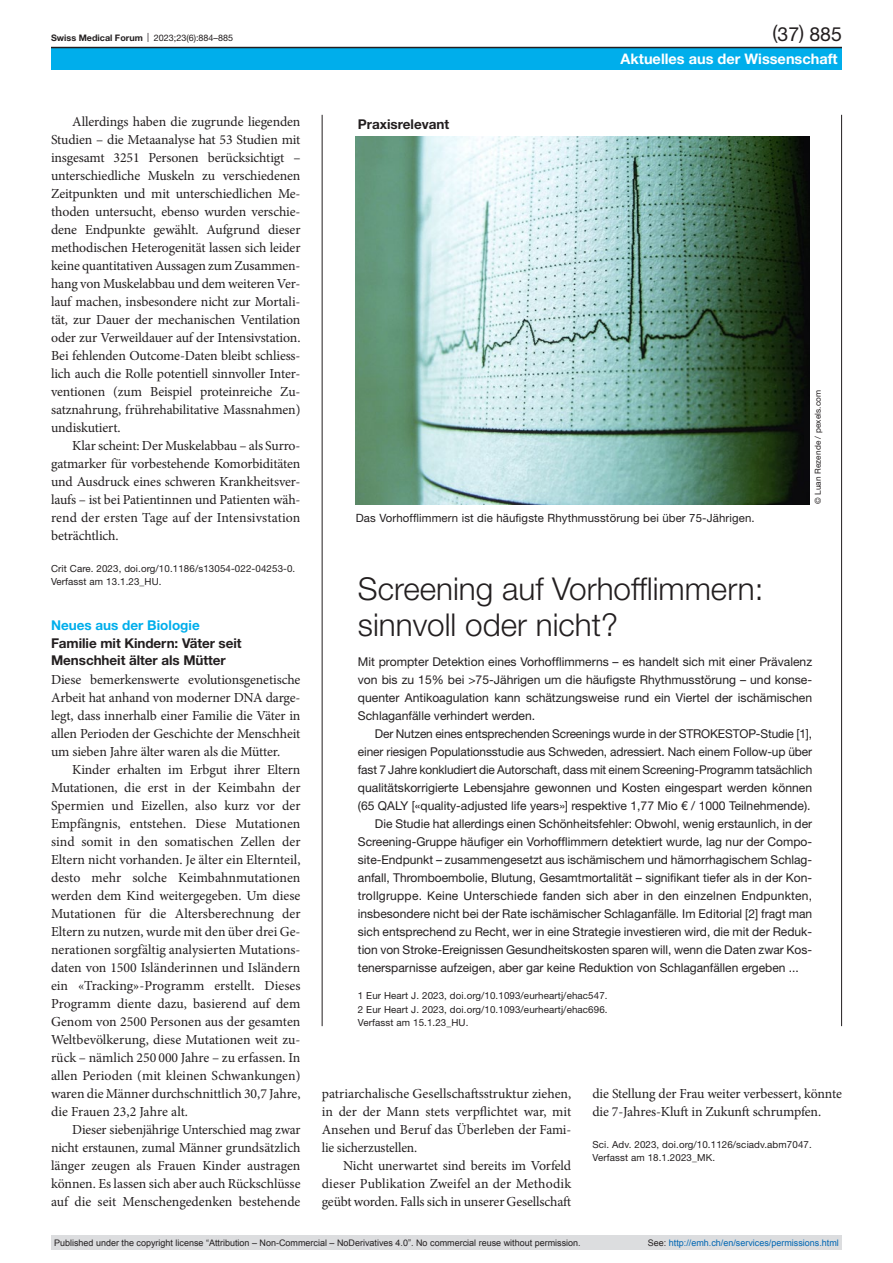
<style>
.page{position:relative;width:893px;height:1263px;background:#fff}
.page>*{position:absolute;margin:0;border:0;box-sizing:border-box;transform-origin:0 0}
.box-head-large{font:300 31.5px/36px "Helvetica Neue LT Pro";color:#231f20}
.second-pagina{font:19.5px "Helvetica Neue LT Pro";color:#231f20}
.t1{font:700 14.55px "Helvetica Neue LT Pro";color:#fff}
.paragraph-indent{font:13.8px/18px "Minion Pro";letter-spacing:-.01em;color:#231f20;text-align:justify}
.paragraph{font:13.8px/18px "Minion Pro";letter-spacing:-.01em;color:#231f20;text-align:justify}
.head2{font:700 13.5px/17.2px "Helvetica Neue LT Pro";letter-spacing:-.005em;color:#231f20}
.head1{font:700 13.5px "Helvetica Neue LT Pro";color:#00aeeb}
.pre-heading{font:700 13.5px "Helvetica Neue LT Pro";color:#231f20}
.box-paragraph-large{font:12.15px/18px "Helvetica Neue LT Pro";color:#231f20;text-align:justify}
.figure-caption{font:11.4px "Helvetica Neue LT Pro";letter-spacing:.01em;color:#231f20}
.paragraph-small{font:9.75px "Helvetica Neue LT Pro";letter-spacing:.01em;color:#231f20}
.t2{font:9px "Arial";color:#231f20}
.t3{font:9px "Arial";color:#0066b3}
.t4{font:9px "Helvetica Neue LT Pro";color:#231f20}
.credits{font:8.25px "Helvetica Neue LT Pro";letter-spacing:.01em;color:#231f20}
.s1{font-weight:700}
.s2{color:#231f20}
</style>
<div class="page">
<hr style="left:322px;top:115px;width:1px;height:911px;background:#231f20">
<hr style="left:841px;top:115px;width:1px;height:911px;background:#231f20">
<img style="left:355px;top:137px;width:455px;height:367px">
<div style="left:51px;top:47px;width:791px;height:23px;background:#00aeeb"></div>
<hr style="left:51px;top:47px;width:791px;height:1px;background:#231f20">
<div style="left:51px;top:1235px;width:791px;height:15px;background:#dcdddf"></div>
<p class="t4" style="left:51px;top:32px;width:184px"><span class="s1">Swiss Medical Forum</span> | 2023;23(6):884–885</p>
<p class="paragraph-indent" style="left:51px;top:113px;width:251px;text-indent:21px">Allerdings haben die zugrunde liegenden Studien – die Metaanalyse hat 53 Studien mit insgesamt 3251 Personen berücksichtigt – unterschiedliche Muskeln zu verschiedenen Zeitpunkten und mit unterschiedlichen Me&shy;thoden untersucht, ebenso wurden verschie&shy;dene Endpunkte gewählt. Aufgrund dieser methodischen Heterogenität lassen sich leider keine quantitativen Aussagen zum Zusammen&shy;hang von Muskelabbau und dem weiteren Ver&shy;lauf machen, insbesondere nicht zur Mortali&shy;tät, zur Dauer der mechanischen Ventilation oder zur Verweildauer auf der Intensivstation.<br>Bei fehlenden Outcome-Daten bleibt schliess&shy;lich auch die Rolle potentiell sinnvoller Inter&shy;ventionen (zum Beispiel proteinreiche Zu&shy;satznahrung, frührehabilitative Massnahmen) undiskutiert.</p>
<p class="paragraph-indent" style="left:51px;top:437px;width:251px;text-indent:21px">Klar scheint: Der Muskelabbau – als Surro&shy;gatmarker für vorbestehende Komorbiditäten und Ausdruck eines schweren Krankheitsver&shy;laufs – ist bei Patientinnen und Patienten wäh&shy;rend der ersten Tage auf der Intensivstation beträchtlich.</p>
<p class="paragraph-small" style="left:51px;top:562px;width:246px">Crit Care. 2023, doi.org/10.1186/s13054-022-04253-0.</p>
<p class="paragraph-small" style="left:51px;top:576px;width:112px">Verfasst am 13.1.23_HU.</p>
<p class="head1" style="left:51px;top:617px;width:150px">Neues aus der Biologie</p>
<p class="head2" style="left:51px;top:634px;width:192px">Familie mit Kindern: Väter seit<br>Menschheit älter als Mütter</p>
<p class="paragraph" style="left:51px;top:671px;width:251px">Diese bemerkenswerte evolutionsgenetische Arbeit hat anhand von moderner DNA darge&shy;legt, dass innerhalb einer Familie die Väter in allen Perioden der Geschichte der Menschheit um sieben Jahre älter waren als die Mütter.</p>
<p class="paragraph-indent" style="left:51px;top:761px;width:251px;text-indent:21px">Kinder erhalten im Erbgut ihrer Eltern Mutationen, die erst in der Keimbahn der Spermien und Eizellen, also kurz vor der Empfängnis, entstehen. Diese Mutationen sind somit in den somatischen Zellen der Eltern nicht vorhanden. Je älter ein Elternteil, desto mehr solche Keimbahnmutationen werden dem Kind weitergegeben. Um diese Mutationen für die Altersberechnung der Eltern zu nutzen, wurde mit den über drei Ge&shy;nerationen sorgfältig analysierten Mutations&shy;daten von 1500 Isländerinnen und Isländern ein «Tracking»-Programm erstellt. Dieses Programm diente dazu, basierend auf dem Genom von 2500 Personen aus der gesamten Weltbevölkerung, diese Mutationen weit zu&shy;rück – nämlich 250 000 Jahre – zu erfassen. In allen Perioden (mit kleinen Schwankungen) waren die Männer durchschnittlich 30,7 Jahre, die Frauen 23,2 Jahre alt.</p>
<p class="paragraph-indent" style="left:51px;top:1121px;width:251px;text-indent:21px">Dieser siebenjährige Unterschied mag zwar nicht erstaunen, zumal Männer grundsätzlich länger zeugen als Frauen Kinder austragen können. Es lassen sich aber auch Rückschlüsse auf die seit Menschengedenken bestehende</p>
<p class="second-pagina" style="left:772px;top:22px;width:71px">(37) 885</p>
<p class="pre-heading" style="left:358px;top:115px;width:93px">Praxisrelevant</p>
<p class="t1" style="left:621px;top:49px;width:219px">Aktuelles aus der Wissenschaft</p>
<p class="credits" style="left:813px;top:504px;width:116px;rotate:-90deg">© Luan Rezende / pexels.com</p>
<p class="figure-caption" style="left:356px;top:511px;width:400px">Das Vorhofflimmern ist die häufigste Rhythmusstörung bei über 75-Jährigen.</p>
<p class="box-head-large" style="left:358px;top:570px;width:407px">Screening auf Vorhofflimmern: sinnvoll oder nicht?</p>
<p class="box-paragraph-large" style="left:358px;top:652px;width:456px">Mit prompter Detektion eines Vorhofflimmerns – es handelt sich mit einer Prävalenz von bis zu 15% bei &gt;75-Jährigen um die häufigste Rhythmusstörung – und konse&shy;quenter Antikoagulation kann schätzungsweise rund ein Viertel der ischämischen Schlaganfälle verhindert werden.</p>
<p class="box-paragraph-large" style="left:358px;top:724px;width:456px;text-indent:17px">Der Nutzen eines entsprechenden Screenings wurde in der STROKESTOP-Studie [1], einer riesigen Populationsstudie aus Schweden, adressiert. Nach einem Follow-up über fast 7 Jahre konkludiert die Autorschaft, dass mit einem Screening-Programm tatsächlich qualitätskorrigierte Lebensjahre gewonnen und Kosten eingespart werden können (65 QALY [«quality-adjusted life years»] respektive 1,77 Mio € / 1000 Teilnehmende).</p>
<p class="box-paragraph-large" style="left:358px;top:814px;width:456px;text-indent:17px">Die Studie hat allerdings einen Schönheitsfehler: Obwohl, wenig erstaunlich, in der Screening-Gruppe häufiger ein Vorhofflimmern detektiert wurde, lag nur der Compo&shy;site-Endpunkt – zusammengesetzt aus ischämischem und hämorrhagischem Schlag&shy;anfall, Thromboembolie, Blutung, Gesamtmortalität – signifikant tiefer als in der Kon&shy;trollgruppe. Keine Unterschiede fanden sich aber in den einzelnen Endpunkten, insbesondere nicht bei der Rate ischämischer Schlaganfälle. Im Editorial [2] fragt man sich entsprechend zu Recht, wer in eine Strategie investieren wird, die mit der Reduk&shy;tion von Stroke-Ereignissen Gesundheitskosten sparen will, wenn die Daten zwar Kos&shy;tenersparnisse aufzeigen, aber gar keine Reduktion von Schlaganfällen ergeben ...</p>
<p class="paragraph-small" style="left:358px;top:990px;width:251px">1 Eur Heart J. 2023, doi.org/10.1093/eurheartj/ehac547.</p>
<p class="paragraph-small" style="left:358px;top:1003px;width:251px">2 Eur Heart J. 2023, doi.org/10.1093/eurheartj/ehac696.</p>
<p class="paragraph-small" style="left:358px;top:1017px;width:112px">Verfasst am 15.1.23_HU.</p>
<p class="paragraph-indent" style="left:322px;top:1085px;width:251px">patriarchalische Gesellschaftsstruktur ziehen, in der der Mann stets verpflichtet war, mit Ansehen und Beruf das Überleben der Fami&shy;lie sicherzustellen.</p>
<p class="paragraph-indent" style="left:322px;top:1157px;width:251px;text-indent:21px">Nicht unerwartet sind bereits im Vorfeld dieser Publikation Zweifel an der Methodik geübt worden. Falls sich in unserer Gesellschaft</p>
<p class="paragraph-indent" style="left:592px;top:1085px;width:251px">die Stellung der Frau weiter verbessert, könnte die 7-Jahres-Kluft in Zukunft schrumpfen.</p>
<p class="paragraph-small" style="left:592px;top:1138px;width:221px">Sci. Adv. 2023, doi.org/10.1126/sciadv.abm7047.</p>
<p class="paragraph-small" style="left:592px;top:1152px;width:124px">Verfasst am 18.1.2023_MK.</p>
<p class="t2" style="left:54px;top:1237px;width:528px">Published under the copyright license “Attribution – Non-Commercial – NoDerivatives 4.0”. No commercial reuse without permission.</p>
<p class="t3" style="left:648px;top:1237px;width:193px"><span class="s2">See:</span> http://emh.ch/en/services/permissions.html</p>
</div>
